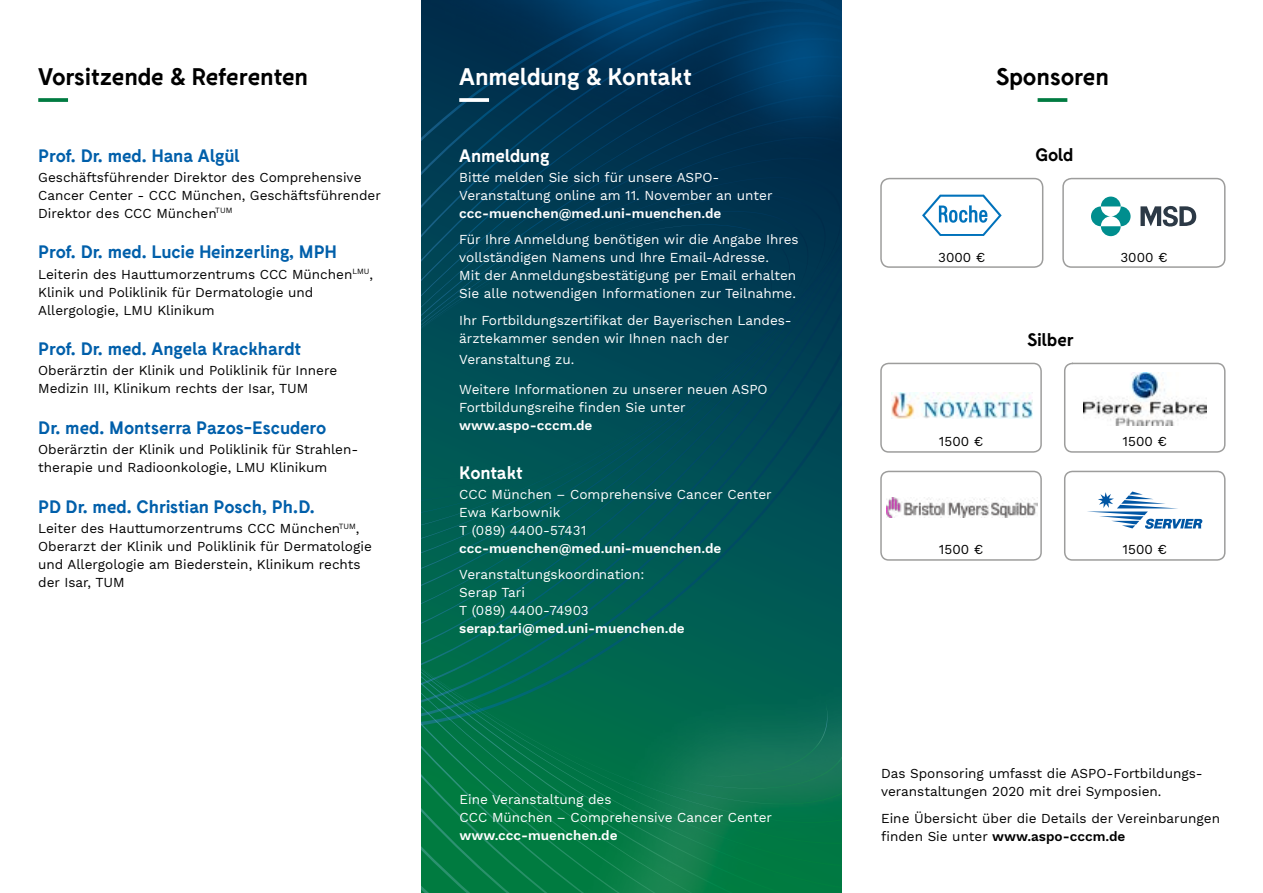
<style>
.page{position:relative;width:1263px;height:893px;background:#fff}
.page>*{position:absolute;margin:0;border:0;box-sizing:border-box;transform-origin:0 0}
.t1{font:700 24px "Fabrik";color:#000}
.t2{font:700 24px "Fabrik";letter-spacing:-.005em;color:#fff}
.t3{font:700 18px "Fabrik";color:#005faa}
.t4{font:700 18px "Fabrik";letter-spacing:-.005em;color:#fff}
.t5{font:700 18px "Fabrik";letter-spacing:-.02em;color:#000}
.t6{font:13.5px/18px "Work Sans";color:#000}
.t7{font:13.5px/18px "Work Sans";color:#fff}
.t8{font:600 13.5px "Work Sans";color:#fff}
.s1{font-weight:600}
</style>
<div class="page">
<svg style="left:421px;top:136px;width:421px;height:532px;background:#004d54"></svg>
<svg style="left:421px;top:697px;width:132px;height:196px;background:#037946"></svg>
<img style="left:421px;top:0;width:222px;height:136px">
<img style="left:643px;top:0;width:199px;height:213px">
<img style="left:683px;top:0;width:159px;height:175px">
<img style="left:553px;top:669px;width:289px;height:224px">
<img style="left:891px;top:392px;width:142px;height:26px">
<div style="left:880px;top:363px;width:162px;height:90px;border:2px solid #9d9d9c;border-radius:8px"></div>
<svg style="left:1091px;top:206px;width:20px;height:20px"></svg>
<svg style="left:1111px;top:206px;width:19px;height:20px"></svg>
<svg style="left:1101px;top:197px;width:20px;height:9px"></svg>
<svg style="left:1101px;top:226px;width:20px;height:10px"></svg>
<svg style="left:1140px;top:205px;width:56px;height:22px"></svg>
<div style="left:1062px;top:178px;width:163px;height:90px;border:2px solid #9d9d9c;border-radius:9px"></div>
<div style="left:1064px;top:363px;width:161px;height:90px;border:2px solid #9d9d9c;border-radius:8px"></div>
<img style="left:1083px;top:372px;width:123px;height:53px">
<svg style="left:38px;top:98px;width:30px;height:4px"></svg>
<svg style="left:1037px;top:98px;width:30px;height:4px"></svg>
<img style="left:886px;top:497px;width:151px;height:21px">
<div style="left:880px;top:471px;width:162px;height:90px;border:2px solid #9d9d9c;border-radius:8px"></div>
<svg style="left:922px;top:195px;width:80px;height:41px"></svg>
<div style="left:880px;top:178px;width:163px;height:90px;border:2px solid #9d9d9c;border-radius:9px"></div>
<svg style="left:1087px;top:491px;width:115px;height:38px"></svg>
<div style="left:1064px;top:471px;width:161px;height:90px;border:2px solid #9d9d9c;border-radius:8px"></div>
<svg style="left:459px;top:98px;width:30px;height:4px"></svg>
<h1 class="t1" style="left:38px;top:64px;width:271px">Vorsitzende &amp; Referenten</h1>
<h2 class="t3" style="left:38px;top:145px;width:204px">Prof. Dr. med. Hana Algül</h2>
<p class="t6" style="left:38px;top:169px;width:344px">Geschäftsführender Direktor des Comprehensive<br>Cancer Center - CCC München, Geschäftsführender<br>Direktor des CCC München<sup>TUM</sup></p>
<h2 class="t3" style="left:38px;top:242px;width:300px">Prof. Dr. med. Lucie Heinzerling, MPH</h2>
<p class="t6" style="left:38px;top:266px;width:336px">Leiterin des Hauttumorzentrums CCC München<sup>LMU</sup>,<br>Klinik und Poliklinik für Dermatologie und<br>Allergologie, LMU Klinikum</p>
<h2 class="t3" style="left:38px;top:339px;width:265px">Prof. Dr. med. Angela Krackhardt</h2>
<p class="t6" style="left:38px;top:362px;width:300px">Oberärztin der Klinik und Poliklinik für Innere<br>Medizin III, Klinikum rechts der Isar, TUM</p>
<h2 class="t3" style="left:38px;top:418px;width:290px">Dr. med. Montserra Pazos-Escudero</h2>
<p class="t6" style="left:38px;top:441px;width:322px">Oberärztin der Klinik und Poliklinik für Strahlen&shy;therapie und Radioonkologie, LMU Klinikum</p>
<h2 class="t3" style="left:38px;top:497px;width:278px">PD Dr. med. Christian Posch, Ph.D.</h2>
<p class="t6" style="left:38px;top:520px;width:335px">Leiter des Hauttumorzentrums CCC München<sup>TUM</sup>, Oberarzt der Klinik und Poliklinik für Dermatologie und Allergologie am Biederstein, Klinikum rechts der Isar, TUM</p>
<h1 class="t2" style="left:459px;top:64px;width:235px">Anmeldung &amp; Kontakt</h1>
<h2 class="t4" style="left:459px;top:145px;width:92px">Anmeldung</h2>
<p class="t7" style="left:459px;top:169px;width:315px">Bitte melden Sie sich für unsere ASPO-<br>Veranstaltung online am 11. November an unter</p>
<p class="t8" style="left:459px;top:205px;width:264px">ccc-muenchen@med.uni-muenchen.de</p>
<p class="t7" style="left:459px;top:231px;width:341px">Für Ihre Anmeldung benötigen wir die Angabe Ihres vollständigen Namens und Ihre Email-Adresse.<br>Mit der Anmeldungsbestätigung per Email erhalten Sie alle notwendigen Informationen zur Teilnahme.</p>
<p class="t7" style="left:459px;top:312px;width:334px">Ihr Fortbildungszertifikat der Bayerischen Landes&shy;ärztekammer senden wir Ihnen nach der</p>
<p class="t7" style="left:459px;top:351px;width:117px">Veranstaltung zu.</p>
<p class="t7" style="left:459px;top:381px;width:310px">Weitere Informationen zu unserer neuen ASPO<br>Fortbildungsreihe finden Sie unter</p>
<p class="t8" style="left:459px;top:418px;width:135px">www.aspo-cccm.de</p>
<h2 class="t4" style="left:459px;top:462px;width:65px">Kontakt</h2>
<p class="t7" style="left:459px;top:486px;width:314px">CCC München – Comprehensive Cancer Center<br>Ewa Karbownik<br>T (089) 4400-57431</p>
<p class="t8" style="left:459px;top:540px;width:264px">ccc-muenchen@med.uni-muenchen.de</p>
<p class="t7" style="left:459px;top:566px;width:187px">Veranstaltungskoordination:<br>Serap Tari<br>T (089) 4400-74903</p>
<p class="t8" style="left:459px;top:621px;width:227px">serap.tari@med.uni-muenchen.de</p>
<p class="t7" style="left:460px;top:791px;width:314px">Eine Veranstaltung des<br>CCC München – Comprehensive Cancer Center</p>
<p class="t8" style="left:460px;top:827px;width:159px">www.ccc-muenchen.de</p>
<h1 class="t1" style="left:996px;top:64px;width:115px">Sponsoren</h1>
<h2 class="t5" style="left:1035px;top:145px;width:40px">Gold</h2>
<p class="t6" style="left:938px;top:249px;width:49px">3000 €</p>
<p class="t6" style="left:1120px;top:249px;width:49px">3000 €</p>
<h2 class="t5" style="left:1027px;top:330px;width:48px">Silber</h2>
<p class="t6" style="left:939px;top:433px;width:46px">1500 €</p>
<p class="t6" style="left:1123px;top:433px;width:46px">1500 €</p>
<p class="t6" style="left:939px;top:541px;width:46px">1500 €</p>
<p class="t6" style="left:1123px;top:541px;width:46px">1500 €</p>
<p class="t6" style="left:881px;top:765px;width:323px">Das Sponsoring umfasst die ASPO-Fortbildungs&shy;veranstaltungen 2020 mit drei Symposien.</p>
<p class="t6" style="left:881px;top:810px;width:340px">Eine Übersicht über die Details der Vereinbarungen finden Sie unter <span class="s1">www.aspo-cccm.de</span></p>
</div>
